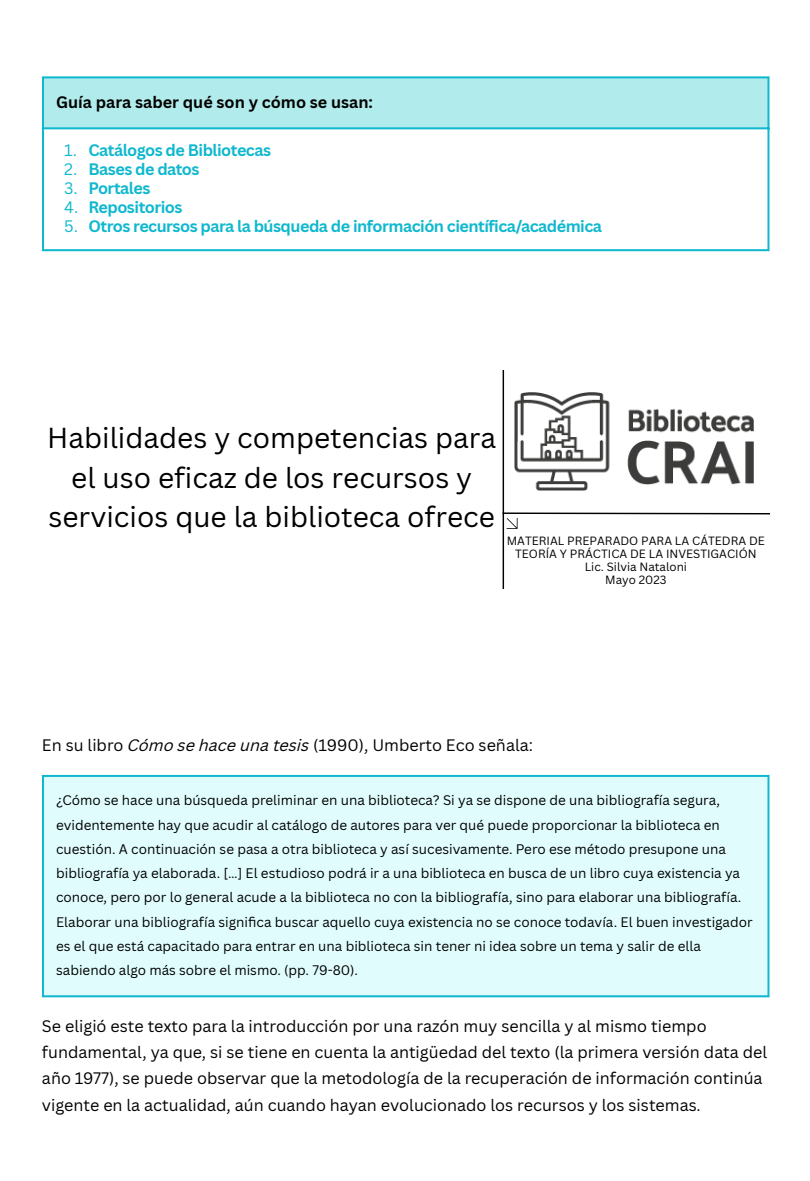
<style>
.page{position:relative;width:810px;height:1181px;background:#fff}
.page>*{position:absolute;margin:0;border:0;box-sizing:border-box;transform-origin:0 0}
.t1{font:28.2px/39.3px "Canva Sans";color:#000;text-align:center}
.t2{font:16.2px/26.2px "Canva Sans";color:#000}
.t3{font:700 16.2px "Canva Sans";letter-spacing:-.03em;color:#0fb8ce}
.t4{font:700 16.2px "Canva Sans";color:#000}
.t5{font:13.5px/24.3px "Canva Sans";color:#000}
.t6{font:11.7px/13px "Canva Sans";color:#000;text-align:center}
.s1{font-weight:400}
.s2{font-style:italic}
</style>
<div class="page">
<div style="left:43px;top:77px;width:726px;height:52px;background:#b1ebeb"></div>
<hr style="left:42px;top:78px;width:2px;height:171px;background:#0fb8ce">
<hr style="left:767px;top:78px;width:2px;height:171px;background:#0fb8ce">
<hr style="left:42px;top:76px;width:727px;height:2px;background:#0fb8ce">
<hr style="left:42px;top:127px;width:727px;height:2px;background:#0fb8ce">
<hr style="left:42px;top:249px;width:727px;height:2px;background:#0fb8ce">
<hr style="left:503px;top:370px;width:1px;height:219px;background:#000">
<svg style="left:502px;top:512px;width:268px;height:17px"></svg>
<img style="left:514px;top:392px;width:239px;height:98px">
<div style="left:43px;top:775px;width:726px;height:221px;background:#e0fcfd"></div>
<hr style="left:42px;top:777px;width:2px;height:218px;background:#0fb8ce">
<hr style="left:767px;top:777px;width:2px;height:218px;background:#0fb8ce">
<hr style="left:42px;top:775px;width:727px;height:2px;background:#0fb8ce">
<hr style="left:42px;top:995px;width:727px;height:2px;background:#0fb8ce">
<p class="t4" style="left:56px;top:90px;width:318px">Guía para saber qué son y cómo se usan:</p>
<p class="t3" style="left:64px;top:138px;width:208px"><span class="s1">1.</span> Catálogos de Bibliotecas</p>
<p class="t3" style="left:64px;top:157px;width:137px"><span class="s1">2.</span> Bases de datos</p>
<p class="t3" style="left:64px;top:177px;width:88px"><span class="s1">3.</span> Portales</p>
<p class="t3" style="left:64px;top:196px;width:120px"><span class="s1">4.</span> Repositorios</p>
<p class="t3" style="left:64px;top:215px;width:539px"><span class="s1">5.</span> Otros recursos para la búsqueda de información científica/académica</p>
<p class="t1" style="left:47px;top:418px;width:451px">Habilidades y competencias para el uso eficaz de los recursos y servicios que la biblioteca ofrece</p>
<p class="t6" style="left:507px;top:533px;width:260px">MATERIAL PREPARADO PARA LA CÁTEDRA DE<br>TEORÍA Y PRÁCTICA DE LA INVESTIGACIÓN</p>
<p class="t6" style="left:585px;top:559px;width:104px">Lic. Silvia Nataloni</p>
<p class="t6" style="left:605px;top:572px;width:63px">Mayo 2023</p>
<p class="t2" style="left:42px;top:731px;width:492px">En su libro <span class="s2">Cómo se hace una tesis</span> (1990), Umberto Eco señala:</p>
<p class="t5" style="left:56px;top:787px;width:698px">¿Cómo se hace una búsqueda preliminar en una biblioteca? Si ya se dispone de una bibliografía segura, evidentemente hay que acudir al catálogo de autores para ver qué puede proporcionar la biblioteca en cuestión. A continuación se pasa a otra biblioteca y así sucesivamente. Pero ese método presupone una bibliografía ya elaborada. […] El estudioso podrá ir a una biblioteca en busca de un libro cuya existencia ya conoce, pero por lo general acude a la biblioteca no con la bibliografía, sino para elaborar una bibliografía.<br>Elaborar una bibliografía signifi ca buscar aquello cuya existencia no se conoce todavía. El buen investigador es el que está capacitado para entrar en una biblioteca sin tener ni idea sobre un tema y salir de ella sabiendo algo más sobre el mismo. (pp. 79-80).</p>
<p class="t2" style="left:42px;top:1012px;width:727px">Se eligió este texto para la introducción por una razón muy sencilla y al mismo tiempo fundamental, ya que, si se tiene en cuenta la antigüedad del texto (la primera versión data del año 1977), se puede observar que la metodología de la recuperación de información continúa vigente en la actualidad, aún cuando hayan evolucionado los recursos y los sistemas.</p>
</div>
